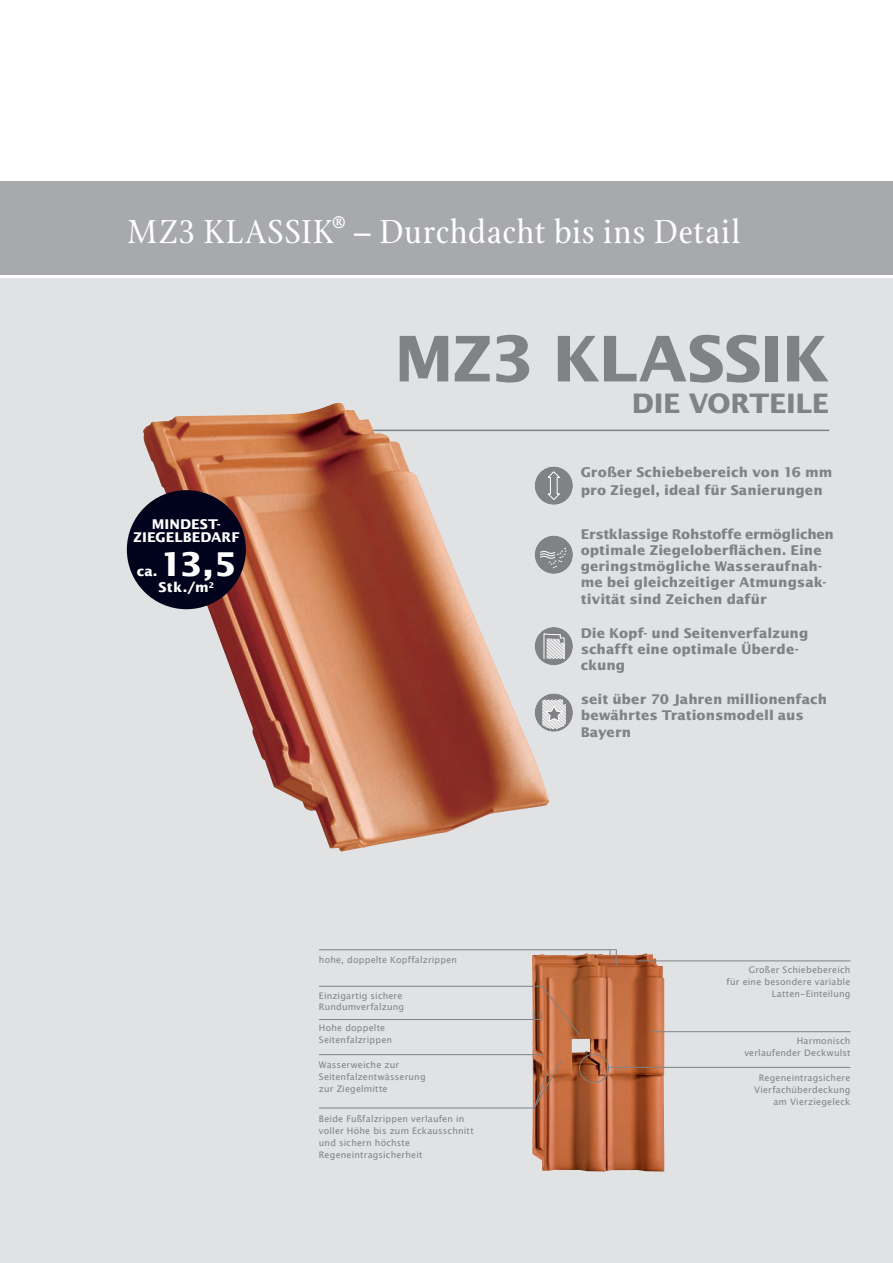
<style>
.page{position:relative;width:893px;height:1263px;background:#fff}
.page>*{position:absolute;margin:0;border:0;box-sizing:border-box;transform-origin:0 0}
.t1{font:700 63px "Lucida San";letter-spacing:-.015em;color:#808285}
.t2{font:36px "Stone Print Std";letter-spacing:.03em;color:#fff}
.t3{font:700 33px "Lucida San";color:#fff}
.t4{font:700 27px "Lucida San";letter-spacing:-.015em;color:#808285}
.t5{font:700 13.5px/16.2px "Lucida San";letter-spacing:.005em;color:#808285}
.t6{font:700 13.5px/13.5px "Lucida San";color:#fff;text-align:center}
.t7{font:9px/12px "Lucida San Rom";letter-spacing:.02em;color:#808285}
</style>
<div class="page">
<div style="left:0;top:181px;width:893px;height:93px;background:#a8a9ad"></div>
<div style="left:0;top:279px;width:893px;height:984px;background:#e1e2e4"></div>
<hr style="left:191px;top:430px;width:638px;height:1px;background:#808285">
<div style="left:535px;top:466px;width:38px;height:39px;background:#808285;border-radius:50%"></div>
<svg style="left:549px;top:471px;width:11px;height:29px"></svg>
<div style="left:535px;top:536px;width:38px;height:38px;background:#808285;border-radius:50%"></div>
<svg style="left:549px;top:547px;width:18px;height:22px"></svg>
<div style="left:535px;top:627px;width:38px;height:38px;background:#808285;border-radius:50%"></div>
<svg style="left:549px;top:633px;width:16px;height:26px"></svg>
<div style="left:535px;top:693px;width:38px;height:39px;background:#808285;border-radius:50%"></div>
<svg style="left:549px;top:698px;width:18px;height:32px"></svg>
<img style="left:143px;top:403px;width:406px;height:449px">
<div style="left:127px;top:490px;width:119px;height:119px;background:#00031b;border-radius:50%"></div>
<img style="left:532px;top:953px;width:132px;height:218px">
<div style="left:579px;top:1054px;width:30px;height:29px;border:1px solid #808285;border-radius:50%"></div>
<hr style="left:319px;top:949px;width:298px;height:1px;background:#808285">
<hr style="left:637px;top:960px;width:213px;height:1px;background:#808285">
<svg style="left:610px;top:950px;width:7px;height:15px"></svg>
<hr style="left:319px;top:986px;width:223px;height:1px;background:#808285">
<hr style="left:319px;top:1019px;width:223px;height:1px;background:#808285">
<svg style="left:541px;top:985px;width:40px;height:51px;background:#bb6d43"></svg>
<svg style="left:319px;top:1053px;width:243px;height:56px"></svg>
<hr style="left:651px;top:1031px;width:199px;height:1px;background:#808285">
<hr style="left:608px;top:1067px;width:242px;height:1px;background:#808285">
<hr style="left:319px;top:1107px;width:215px;height:1px;background:#808285">
<h2 class="t2" style="left:128px;top:210px;width:614px">MZ3 KLASSIK<sup>®</sup> – Durchdacht bis ins Detail</h2>
<h3 class="t6" style="left:133px;top:517px;width:108px">MINDEST-<br>ZIEGELBEDARF</h3>
<h3 class="t3" style="left:160px;top:542px;width:78px">13,5</h3>
<h3 class="t6" style="left:159px;top:581px;width:57px">Stk./m<sup>2</sup></h3>
<h3 class="t6" style="left:137px;top:565px;width:22px">ca.</h3>
<h1 class="t1" style="left:394px;top:317px;width:436px">MZ3 KLASSIK</h1>
<h3 class="t4" style="left:632px;top:386px;width:199px">DIE VORTEILE</h3>
<h3 class="t5" style="left:581px;top:464px;width:253px;line-height:18px">Großer Schiebebereich von 16 mm pro Ziegel, ideal für Sanierungen</h3>
<h3 class="t5" style="left:581px;top:526px;width:255px">Erstklassige Rohstoffe ermöglichen optimale Ziegeloberflächen. Eine geringstmögliche Wasseraufnah&shy;me bei gleichzeitiger Atmungsak&shy;tivität sind Zeichen dafür</h3>
<h3 class="t5" style="left:581px;top:625px;width:229px">Die Kopf- und Seitenverfalzung schafft eine optimale Überde&shy;ckung</h3>
<h3 class="t5" style="left:581px;top:691px;width:248px">seit über 70 Jahren millionenfach bewährtes Trationsmodell aus<br>Bayern</h3>
<p class="t7" style="left:319px;top:953px;width:140px">hohe, doppelte Kopffalzrippen</p>
<p class="t7" style="left:319px;top:990px;width:87px;line-height:11.2px">Einzigartig sichere<br>Rundumverfalzung</p>
<p class="t7" style="left:319px;top:1022px;width:75px">Hohe doppelte<br>Seitenfalzrippen</p>
<p class="t7" style="left:319px;top:1059px;width:108px">Wasserweiche zur<br>Seitenfalzentwässerung zur Ziegelmitte</p>
<p class="t7" style="left:319px;top:1112px;width:156px">Beide Fußfalzrippen verlaufen in voller Höhe bis zum Eckausschnitt und sichern höchste<br>Regeneintragsicherheit</p>
<p class="t7" style="left:727px;top:964px;width:125px;text-align:right">Großer Schiebebereich<br>für eine besondere variable<br>Latten-Einteilung</p>
<p class="t7" style="left:744px;top:1035px;width:108px;text-align:right">Harmonisch verlaufender Deckwulst</p>
<p class="t7" style="left:754px;top:1072px;width:98px;text-align:right">Regeneintragsichere<br>Vierfachüberdeckung am Vierziegeleck</p>
</div>
